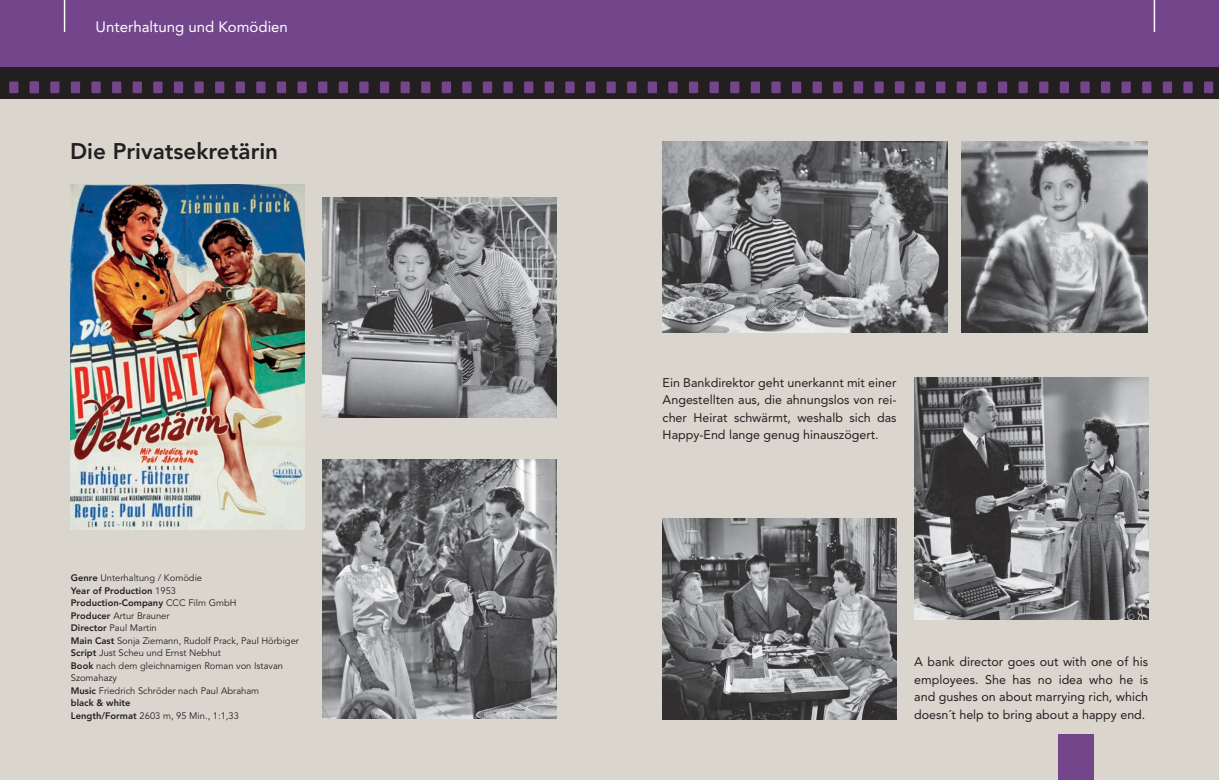
<style>
.page{position:relative;width:1219px;height:780px;background:#fff}
.page>*{position:absolute;margin:0;border:0;box-sizing:border-box;transform-origin:0 0}
.t1{font:800 22.5px "Avenir";color:#231f20}
.t2{font:15px "Avenir";color:#fff}
.t3{font:12.5px/17.5px "Avenir";color:#231f20;text-align:justify}
.t4{font:9.38px/12.5px "Avenir";color:#231f20}
.s1{font-weight:800}
</style>
<div class="page">
<div style="left:0;top:0;width:1219px;height:73px;background:#73468c"></div>
<div style="left:0;top:99px;width:1219px;height:681px;background:#dad6ce"></div>
<div style="left:0;top:67px;width:1219px;height:32px;background:#231f20"></div>
<div style="left:50px;top:81px;width:9px;height:12px;background:#73468c"></div>
<div style="left:71px;top:81px;width:9px;height:12px;background:#73468c"></div>
<div style="left:9px;top:81px;width:9px;height:12px;background:#73468c"></div>
<div style="left:30px;top:81px;width:9px;height:12px;background:#73468c"></div>
<div style="left:91px;top:81px;width:10px;height:12px;background:#73468c"></div>
<div style="left:112px;top:81px;width:9px;height:12px;background:#73468c"></div>
<div style="left:133px;top:81px;width:9px;height:12px;background:#73468c"></div>
<div style="left:153px;top:81px;width:10px;height:12px;background:#73468c"></div>
<div style="left:174px;top:81px;width:9px;height:12px;background:#73468c"></div>
<div style="left:194px;top:81px;width:10px;height:12px;background:#73468c"></div>
<div style="left:215px;top:81px;width:9px;height:12px;background:#73468c"></div>
<div style="left:236px;top:81px;width:9px;height:12px;background:#73468c"></div>
<div style="left:256px;top:81px;width:10px;height:12px;background:#73468c"></div>
<div style="left:277px;top:81px;width:9px;height:12px;background:#73468c"></div>
<div style="left:297px;top:81px;width:10px;height:12px;background:#73468c"></div>
<div style="left:318px;top:81px;width:9px;height:12px;background:#73468c"></div>
<div style="left:339px;top:81px;width:9px;height:12px;background:#73468c"></div>
<div style="left:359px;top:81px;width:10px;height:12px;background:#73468c"></div>
<div style="left:380px;top:81px;width:9px;height:12px;background:#73468c"></div>
<div style="left:401px;top:81px;width:9px;height:12px;background:#73468c"></div>
<div style="left:421px;top:81px;width:9px;height:12px;background:#73468c"></div>
<div style="left:442px;top:81px;width:9px;height:12px;background:#73468c"></div>
<div style="left:915px;top:81px;width:10px;height:12px;background:#73468c"></div>
<div style="left:936px;top:81px;width:9px;height:12px;background:#73468c"></div>
<div style="left:874px;top:81px;width:10px;height:12px;background:#73468c"></div>
<div style="left:895px;top:81px;width:9px;height:12px;background:#73468c"></div>
<div style="left:957px;top:81px;width:9px;height:12px;background:#73468c"></div>
<div style="left:977px;top:81px;width:9px;height:12px;background:#73468c"></div>
<div style="left:998px;top:81px;width:9px;height:12px;background:#73468c"></div>
<div style="left:1018px;top:81px;width:10px;height:12px;background:#73468c"></div>
<div style="left:1039px;top:81px;width:9px;height:12px;background:#73468c"></div>
<div style="left:1060px;top:81px;width:9px;height:12px;background:#73468c"></div>
<div style="left:1080px;top:81px;width:10px;height:12px;background:#73468c"></div>
<div style="left:1101px;top:81px;width:9px;height:12px;background:#73468c"></div>
<div style="left:1121px;top:81px;width:10px;height:12px;background:#73468c"></div>
<div style="left:1142px;top:81px;width:9px;height:12px;background:#73468c"></div>
<div style="left:1163px;top:81px;width:9px;height:12px;background:#73468c"></div>
<div style="left:1183px;top:81px;width:10px;height:12px;background:#73468c"></div>
<div style="left:1204px;top:81px;width:9px;height:12px;background:#73468c"></div>
<div style="left:462px;top:81px;width:9px;height:12px;background:#73468c"></div>
<div style="left:483px;top:81px;width:9px;height:12px;background:#73468c"></div>
<div style="left:503px;top:81px;width:10px;height:12px;background:#73468c"></div>
<div style="left:524px;top:81px;width:9px;height:12px;background:#73468c"></div>
<div style="left:545px;top:81px;width:9px;height:12px;background:#73468c"></div>
<div style="left:565px;top:81px;width:10px;height:12px;background:#73468c"></div>
<div style="left:586px;top:81px;width:9px;height:12px;background:#73468c"></div>
<div style="left:607px;top:81px;width:9px;height:12px;background:#73468c"></div>
<div style="left:627px;top:81px;width:9px;height:12px;background:#73468c"></div>
<div style="left:648px;top:81px;width:9px;height:12px;background:#73468c"></div>
<div style="left:668px;top:81px;width:10px;height:12px;background:#73468c"></div>
<div style="left:689px;top:81px;width:9px;height:12px;background:#73468c"></div>
<div style="left:710px;top:81px;width:9px;height:12px;background:#73468c"></div>
<div style="left:730px;top:81px;width:9px;height:12px;background:#73468c"></div>
<div style="left:751px;top:81px;width:9px;height:12px;background:#73468c"></div>
<div style="left:771px;top:81px;width:10px;height:12px;background:#73468c"></div>
<div style="left:792px;top:81px;width:9px;height:12px;background:#73468c"></div>
<div style="left:813px;top:81px;width:9px;height:12px;background:#73468c"></div>
<div style="left:833px;top:81px;width:9px;height:12px;background:#73468c"></div>
<div style="left:854px;top:81px;width:9px;height:12px;background:#73468c"></div>
<hr style="left:64px;top:0;width:1px;height:32px;background:#fff">
<hr style="left:1154px;top:0;width:1px;height:32px;background:#fff">
<div style="left:1058px;top:733px;width:35px;height:47px;background:#73468c"></div>
<img style="left:322px;top:198px;width:234px;height:220px">
<img style="left:322px;top:460px;width:234px;height:258px">
<img style="left:71px;top:184px;width:234px;height:345px">
<img style="left:914px;top:377px;width:234px;height:242px">
<img style="left:663px;top:142px;width:284px;height:191px">
<img style="left:663px;top:518px;width:233px;height:201px">
<img style="left:961px;top:142px;width:186px;height:191px">
<h2 class="t2" style="left:96px;top:18px;width:194px">Unterhaltung und Komödien</h2>
<h1 class="t1" style="left:70px;top:138px;width:209px">Die Privatsekretärin</h1>
<p class="t4" style="left:71px;top:572px;width:230px"><span class="s1">Genre</span> Unterhaltung / Komödie<br><span class="s1">Year of Production</span> 1953<br><span class="s1">Production-Company</span> CCC Film GmbH<br><span class="s1">Producer</span> Artur Brauner<br><span class="s1">Director</span> Paul Martin<br><span class="s1">Main Cast</span> Sonja Ziemann, Rudolf Prack, Paul Hörbiger<br><span class="s1">Script</span> Just Scheu und Ernst Nebhut<br><span class="s1">Book</span> nach dem gleichnamigen Roman von Istavan<br>Szomahazy<br><span class="s1">Music</span> Friedrich Schröder nach Paul Abraham<br><span class="s1">black &amp; white<br>Length/Format</span> 2603 m, 95 Min., 1:1,33</p>
<h3 class="t3" style="left:663px;top:373px;width:235px">Ein Bankdirektor geht unerkannt mit einer Angestellten aus, die ahnungslos von rei&shy;cher Heirat schwärmt, weshalb sich das Happy-End lange genug hinauszögert.</h3>
<h3 class="t3" style="left:914px;top:653px;width:235px">A bank director goes out with one of his employees. She has no idea who he is and gushes on about marrying rich, which doesn´t help to bring about a happy end.</h3>
</div>
